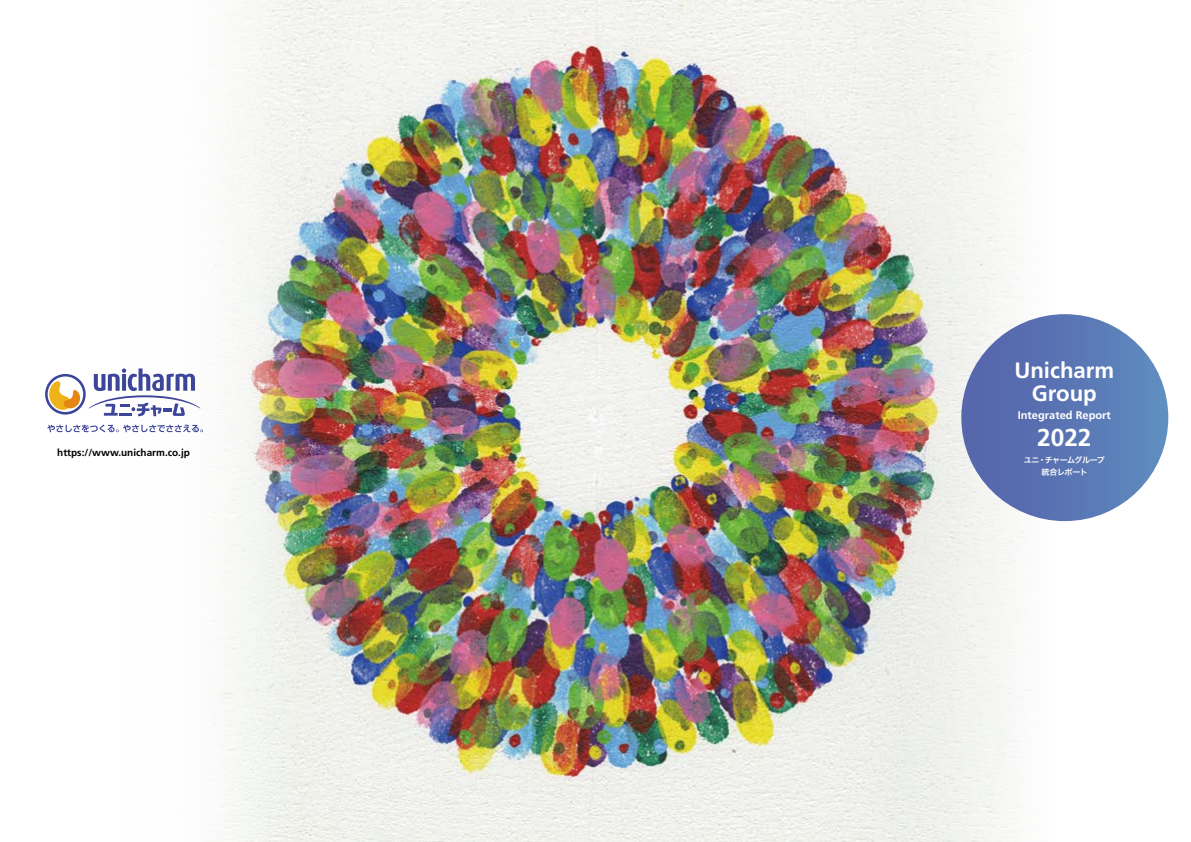
<style>
.page{position:relative;width:1191px;height:842px;background:#fff}
.page>*{position:absolute;margin:0;border:0;box-sizing:border-box;transform-origin:0 0}
.t1{font:700 24.4px "Frutiger LT Std";color:#fff}
.t2{font:700 22.2px/23px "Frutiger LT Std";color:#fff;text-align:center}
.t3{font:700 11.1px "Frutiger LT Std";color:#fff}
.t4{font:700 10px "Frutiger LT Std";color:#000}
.t5{font:8px/12px "Hira Kaku Pro N W6";letter-spacing:-.065em;color:#fff;text-align:center}
</style>
<div class="page">
<img style="left:325px;top:0;width:524px;height:842px">
<svg style="left:849px;top:0;width:320px;height:842px"></svg>
<svg style="left:50px;top:0;width:275px;height:842px"></svg>
<div style="left:961px;top:314px;width:207px;height:207px;background:linear-gradient(to right,#5763aa,#5e8bbe);border-radius:50%"></div>
<svg style="left:45px;top:368px;width:155px;height:48px"></svg>
<svg style="left:47px;top:425px;width:156px;height:7px"></svg>
<p class="t4" style="left:57px;top:447px;width:134px">https://www.unicharm.co.jp</p>
<h2 class="t2" style="left:1014px;top:359px;width:101px">Unicharm<br>Group</h2>
<p class="t3" style="left:1017px;top:409px;width:95px">Integrated Report</p>
<h1 class="t1" style="left:1037px;top:423px;width:56px">2022</h1>
<p class="t5" style="left:1023px;top:453px;width:82px">ユニ・チャームグループ統合レポート</p>
</div>
